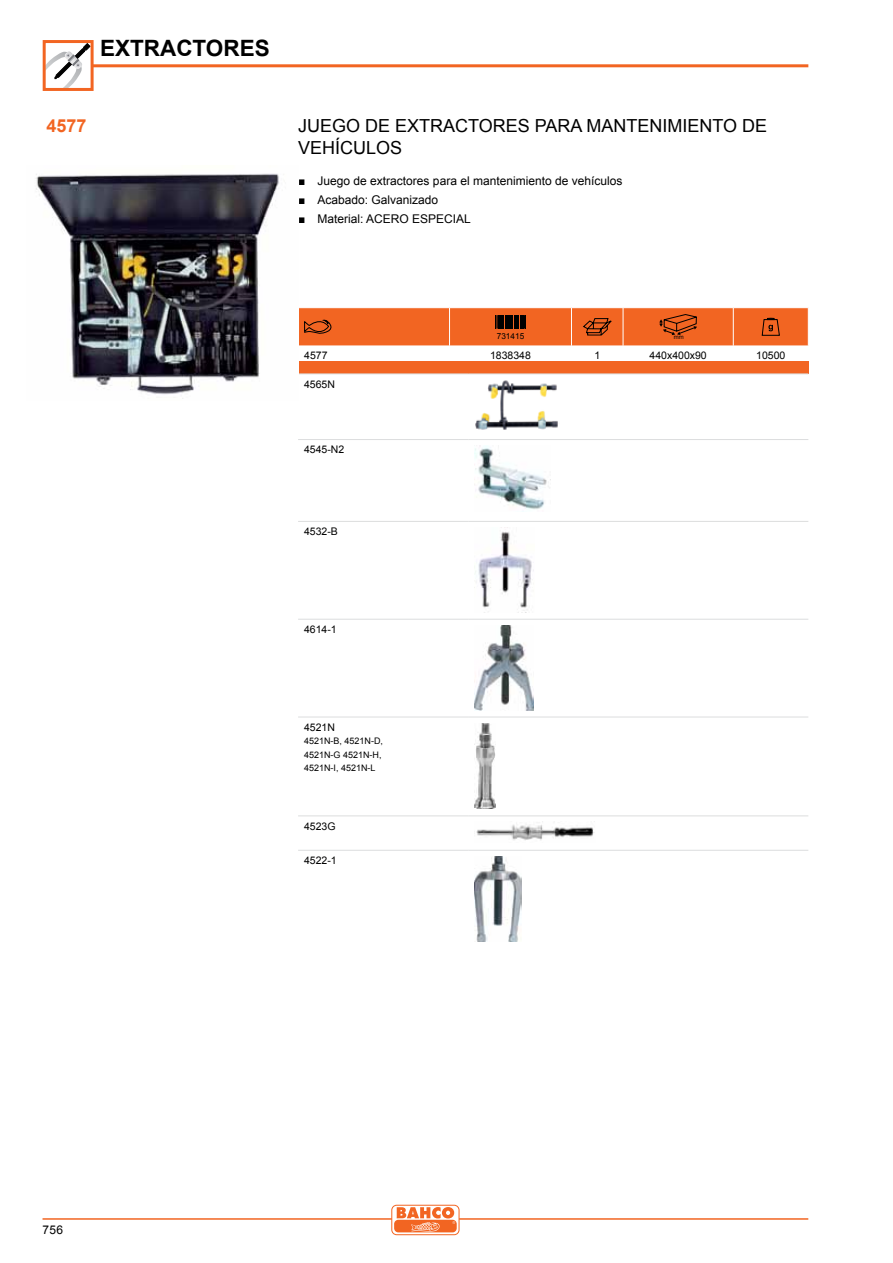
<style>
.page{position:relative;width:893px;height:1263px;background:#fff}
.page>*{position:absolute;margin:0;border:0;box-sizing:border-box;transform-origin:0 0}
.t1{font:700 22.5px "Arial";color:#000}
.t2{font:18px/21.6px "Arial";color:#000}
.t3{font:700 18px "Arial";color:#f26522}
.t4{font:12px "Arial";color:#000}
.t5{font:10.5px "Arial";color:#000}
.t6{font:9px/13.5px "Arial";color:#000}
.t7{font:8.25px "Arial";color:#000}
.t8{font:6px "Arial";color:#000}
</style>
<div class="page">
<hr style="left:92px;top:64px;width:716px;height:3px;background:#f26522">
<hr style="left:43px;top:1218px;width:765px;height:2px;background:#f26522">
<svg style="left:47px;top:44px;width:43px;height:43px"></svg>
<div style="left:43px;top:40px;width:51px;height:51px;border:3px solid #f26522"></div>
<svg style="left:392px;top:1205px;width:67px;height:30px"></svg>
<div style="left:394px;top:1220px;width:63px;height:12px;background:#f26522;border-radius:4px"></div>
<svg style="left:397px;top:1207px;width:58px;height:25px"></svg>
<svg style="left:299px;top:308px;width:509px;height:38px;background:#e66426"></svg>
<div style="left:298px;top:361px;width:510px;height:13px;background:#f26522"></div>
<hr style="left:298px;top:374px;width:170px;height:1px;background:#dcddde">
<hr style="left:468px;top:374px;width:340px;height:1px;background:#dcddde">
<hr style="left:298px;top:439px;width:170px;height:1px;background:#dcddde">
<hr style="left:468px;top:439px;width:340px;height:1px;background:#dcddde">
<hr style="left:298px;top:521px;width:170px;height:1px;background:#dcddde">
<hr style="left:468px;top:521px;width:340px;height:1px;background:#dcddde">
<hr style="left:298px;top:619px;width:170px;height:1px;background:#dcddde">
<hr style="left:468px;top:619px;width:340px;height:1px;background:#dcddde">
<hr style="left:298px;top:717px;width:170px;height:1px;background:#dcddde">
<hr style="left:468px;top:717px;width:340px;height:1px;background:#dcddde">
<hr style="left:298px;top:816px;width:170px;height:1px;background:#dcddde">
<hr style="left:468px;top:816px;width:340px;height:1px;background:#dcddde">
<hr style="left:298px;top:850px;width:170px;height:1px;background:#dcddde">
<hr style="left:468px;top:850px;width:340px;height:1px;background:#dcddde">
<img style="left:475px;top:380px;width:83px;height:50px">
<img style="left:474px;top:445px;width:77px;height:64px">
<img style="left:474px;top:527px;width:60px;height:84px">
<img style="left:474px;top:625px;width:59px;height:85px">
<img style="left:474px;top:723px;width:21px;height:85px">
<img style="left:476px;top:824px;width:119px;height:16px">
<img style="left:474px;top:856px;width:48px;height:85px">
<img style="left:36px;top:173px;width:243px;height:226px">
<h1 class="t1" style="left:100px;top:34px;width:171px">EXTRACTORES</h1>
<h2 class="t3" style="left:46px;top:114px;width:42px">4577</h2>
<h2 class="t2" style="left:298px;top:115px;width:468px">Juego de extractores para mantenimiento de veh ículos</h2>
<p class="t4" style="left:298px;top:174px;width:326px">■ Juego de extractores para el mantenimiento de vehículos</p>
<p class="t4" style="left:298px;top:193px;width:142px">■ Acabado: Galvanizado</p>
<p class="t4" style="left:298px;top:212px;width:174px">■ Material: Acero especial</p>
<p class="t7" style="left:497px;top:331px;width:29px">731415</p>
<p class="t8" style="left:674px;top:334px;width:11px">mm</p>
<p class="t5" style="left:304px;top:349px;width:25px">4577</p>
<p class="t5" style="left:490px;top:349px;width:42px">1838348</p>
<p class="t5" style="left:594px;top:349px;width:7px">1</p>
<p class="t5" style="left:650px;top:349px;width:59px">440x400x90</p>
<p class="t5" style="left:756px;top:349px;width:31px">10500</p>
<p class="t5" style="left:304px;top:378px;width:31px">4565N</p>
<p class="t5" style="left:304px;top:444px;width:42px">4545-N2</p>
<p class="t5" style="left:304px;top:525px;width:35px">4532-B</p>
<p class="t5" style="left:304px;top:623px;width:34px">4614-1</p>
<p class="t5" style="left:304px;top:721px;width:31px">4521N</p>
<p class="t6" style="left:304px;top:734px;width:81px">4521N-B, 4521N-D,<br>4521N-G 4521N-H,<br>4521N-I , 4521N-L</p>
<p class="t5" style="left:304px;top:820px;width:32px">4523G</p>
<p class="t5" style="left:304px;top:854px;width:34px">4522-1</p>
<p class="t4" style="left:43px;top:1223px;width:22px">756</p>
</div>
